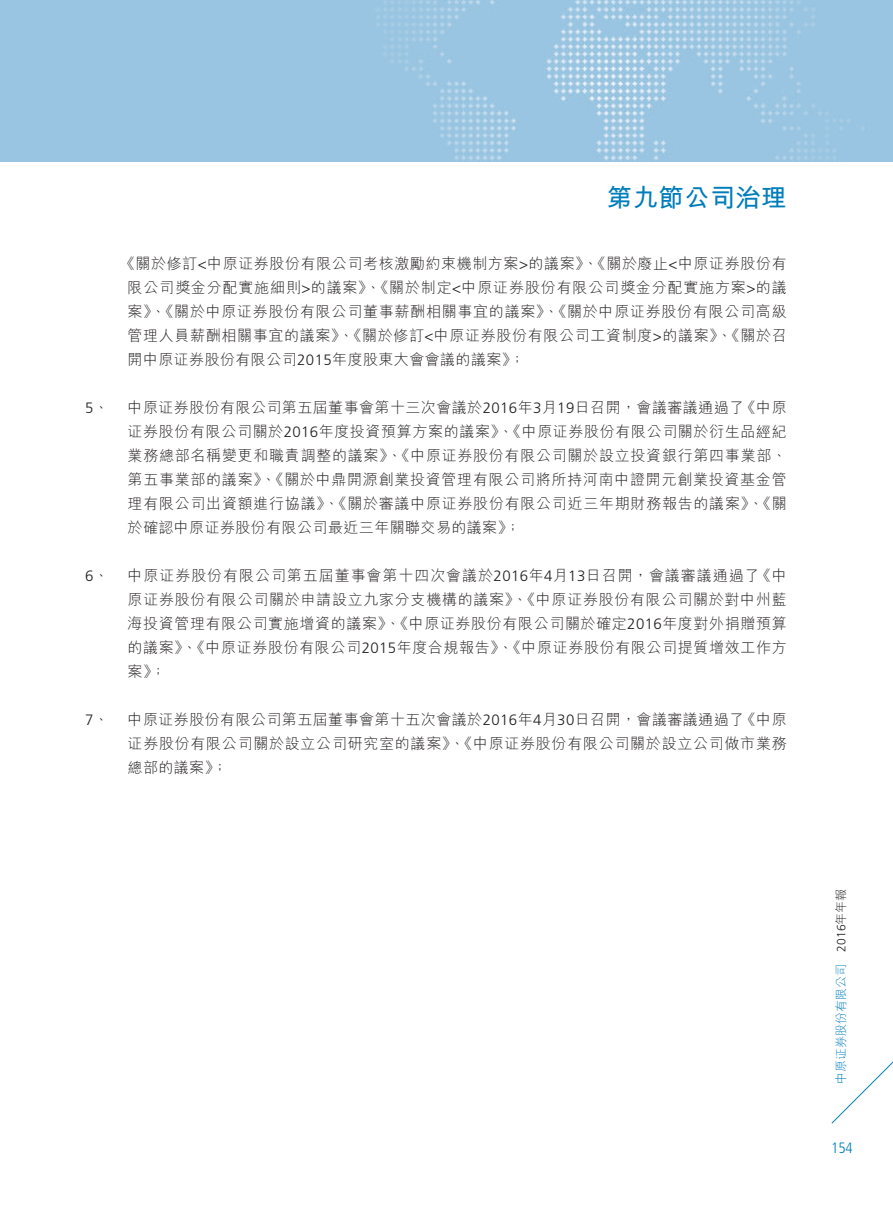
<style>
.page{position:relative;width:893px;height:1212px;background:#fff}
.page>*{position:absolute;margin:0;border:0;box-sizing:border-box;transform-origin:0 0}
.t1{font:700 25.5px "M Hei HK";letter-spacing:.01em;color:#007dbb}
.t2{font:300 15px/24px "M Hei HK";letter-spacing:.04em;color:#231f20;text-align:justify}
.t3{font:300 15px "Frutiger LT Std";color:#231f20}
.t4{font:300 condensed 15px "Frutiger LT Std";color:#007dbb}
.t5{font:300 12px "M Hei HK";letter-spacing:.005em;color:#007dbb}
.s1{font-family:"Frutiger LT Std"}
.s2{font-family:"M Hei HKS"}
.s3{font-family:"M Hei HK"}
.s4{font-family:"Frutiger LT Std";color:#231f20}
.s5{color:#231f20}
</style>
<div class="page">
<img style="left:0;top:0;width:893px;height:162px">
<svg style="left:831px;top:1061px;width:62px;height:63px"></svg>
<h1 class="t1" style="left:607px;top:179px;width:181px">第九節公司治理</h1>
<p class="t2" style="left:128px;top:250px;width:661px;text-indent:-8px">《關於修訂<span class="s1">&lt;</span>中原<span class="s2">證</span>券股份有限公司考核激勵約束機制方案<span class="s1">&gt;</span>的議案》、《關於廢止<span class="s1">&lt;</span>中原<span class="s2">證</span>券股份有限公司獎金分配實施細則<span class="s1">&gt;</span>的議案》、《關於制定<span class="s1">&lt;</span>中原<span class="s2">證</span>券股份有限公司獎金分配實施方案<span class="s1">&gt;</span>的議案》、《關於中原<span class="s2">證</span>券股份有限公司董事薪酬相關事宜的議案》、《關於中原<span class="s2">證</span>券股份有限公司高級管理人員薪酬相關事宜的議案》、《關於修訂<span class="s1">&lt;</span>中原<span class="s2">證</span>券股份有限公司工資制度<span class="s1">&gt;</span>的議案》、《關於召開中原<span class="s2">證</span>券股份有限公司<span class="s1">2015</span>年度股東大會會議的議案》；</p>
<p class="t3" style="left:85px;top:399px;width:25px">5<span class="s3">、</span></p>
<p class="t2" style="left:128px;top:394px;width:661px">中原<span class="s2">證</span>券股份有限公司第五屆董事會第十三次會議於<span class="s1">2016</span>年<span class="s1">3</span>月<span class="s1">19</span>日召開，會議審議通過了《中原<span class="s2">證</span>券股份有限公司關於<span class="s1">2016</span>年度投資預算方案的議案》、《中原<span class="s2">證</span>券股份有限公司關於衍生品經紀業務總部名稱變更和職責調整的議案》、《中原<span class="s2">證</span>券股份有限公司關於設立投資銀行第四事業部、第五事業部的議案》、《關於中鼎開源創業投資管理有限公司將所持河南中證開元創業投資基金管理有限公司出資額進行協議》、《關於審議中原<span class="s2">證</span>券股份有限公司近三年期財務報告的議案》、《關於確認中原<span class="s2">證</span>券股份有限公司最近三年關聯交易的議案》；</p>
<p class="t3" style="left:85px;top:567px;width:25px">6<span class="s3">、</span></p>
<p class="t2" style="left:128px;top:562px;width:661px">中原<span class="s2">證</span>券股份有限公司第五屆董事會第十四次會議於<span class="s1">2016</span>年<span class="s1">4</span>月<span class="s1">13</span>日召開，會議審議通過了《中原<span class="s2">證</span>券股份有限公司關於申請設立九家分支機構的議案》、《中原<span class="s2">證</span>券股份有限公司關於對中州藍海投資管理有限公司實施增資的議案》、《中原<span class="s2">證</span>券股份有限公司關於確定<span class="s1">2016</span>年度對外捐贈預算的議案》、《中原<span class="s2">證</span>券股份有限公司<span class="s1">2015</span>年度合規報告》、《中原<span class="s2">證</span>券股份有限公司提質增效工作方案》；</p>
<p class="t3" style="left:85px;top:711px;width:25px">7<span class="s3">、</span></p>
<p class="t2" style="left:128px;top:706px;width:661px">中原<span class="s2">證</span>券股份有限公司第五屆董事會第十五次會議於<span class="s1">2016</span>年<span class="s1">4</span>月<span class="s1">30</span>日召開，會議審議通過了《中原<span class="s2">證</span>券股份有限公司關於設立公司研究室的議案》、《中原<span class="s2">證</span>券股份有限公司關於設立公司做市業務總部的議案》；</p>
<p class="t5" style="left:833px;top:1084px;width:197px;rotate:-90deg">中原<span class="s2">證</span>券股份有限公司 <span class="s4">2016</span><span class="s5">年年報</span></p>
<p class="t4" style="left:831px;top:1139px;width:23px">154</p>
</div>
